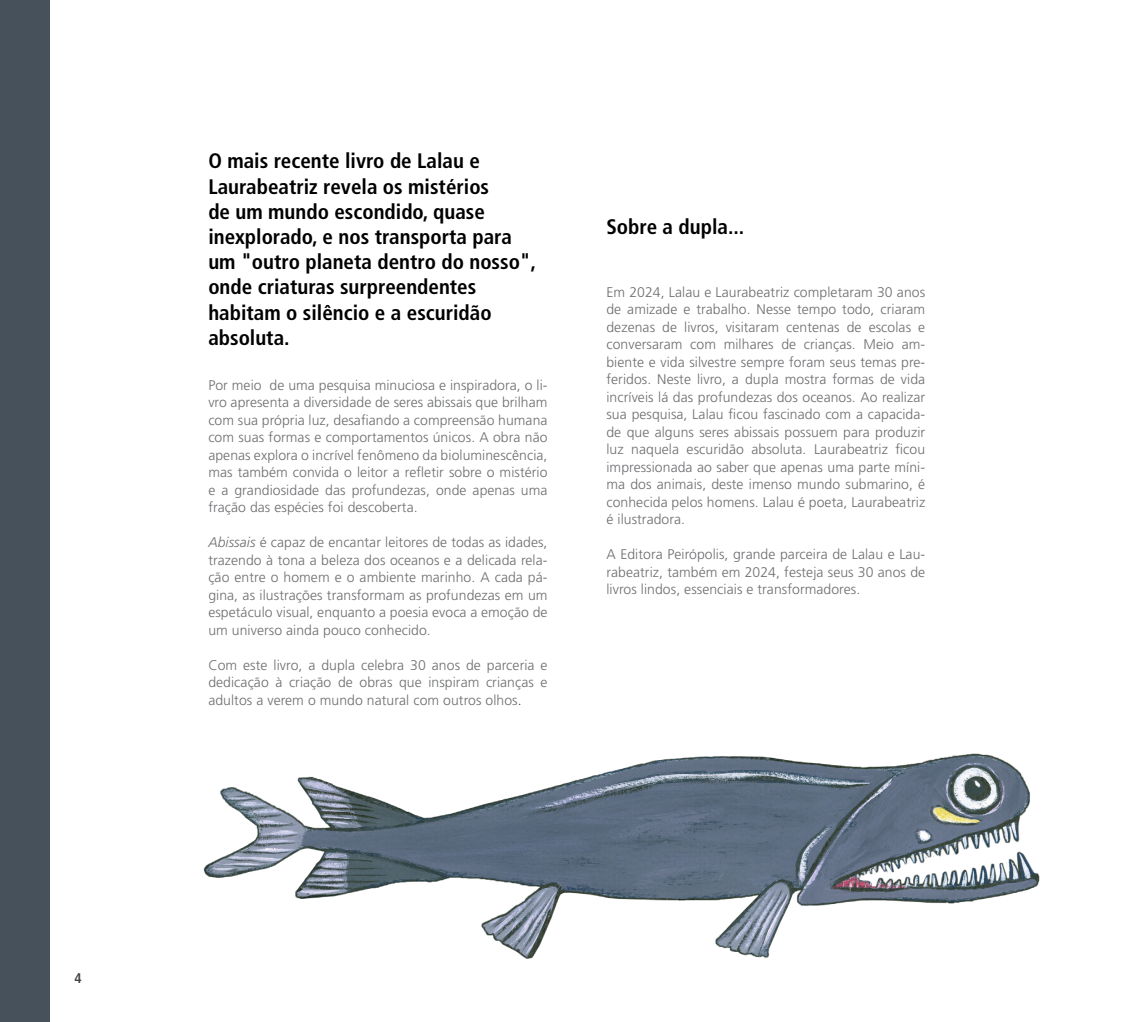
<style>
.page{position:relative;width:1141px;height:1022px;background:#fff}
.page>*{position:absolute;margin:0;border:0;box-sizing:border-box;transform-origin:0 0}
.t1{font:700 condensed 21px/25.2px "Frutiger LT Std";color:#000}
.t2{font:300 14px/17.5px "Frutiger LT Std";letter-spacing:.005em;color:#6d6e70;text-align:justify}
.t3{font:700 condensed 14px "Frutiger LT Std";color:#414042}
.s1{font-style:italic}
.s2{color:#414042}
</style>
<div class="page">
<div style="left:0;top:0;width:50px;height:1022px;background:#46515b"></div>
<img style="left:203px;top:753px;width:837px;height:206px">
<p class="t3" style="left:74px;top:970px;width:9px">4</p>
<p class="t1" style="left:208px;top:148px;width:329px">O mais recente livro de Lalau e<br>Laurabeatriz revela os mistérios<br>de um mundo escondido, quase inexplorado, e nos transporta para um "outro planeta dentro do nosso", onde criaturas surpreendentes habitam o silêncio e a escuridão absoluta.</p>
<p class="t2" style="left:208px;top:376px;width:341px">Por meio de uma pesquisa minuciosa e inspiradora, o li&shy;vro apresenta a diversidade de seres abissais que brilham com sua própria luz, desafiando a compreensão humana com suas formas e comportamentos únicos. A obra não apenas explora o incrível fenômeno da bioluminescência, mas também convida o leitor a refletir sobre o mistério e a grandiosidade das profundezas, onde apenas uma fração das espécies foi descoberta.</p>
<p class="t2" style="left:208px;top:534px;width:341px"><span class="s1">Abissais</span> é capaz de encantar leitores de todas as idades, trazendo à tona a beleza dos oceanos e a delicada rela&shy;ção entre o homem e o ambiente marinho. A cada pá&shy;gina, as ilustrações transformam as profundezas em um espetáculo visual, enquanto a poesia evoca a emoção de um universo ainda pouco conhecido.</p>
<p class="t2" style="left:208px;top:656px;width:341px">Com este livro, a dupla celebra 30 anos de parceria e dedicação à criação de obras que inspiram crianças e adultos a verem o mundo natural com outros olhos<span class="s2">.</span></p>
<h1 class="t1" style="left:606px;top:214px;width:139px">Sobre a dupla...</h1>
<p class="t2" style="left:606px;top:283px;width:320px">Em 2024, Lalau e Laurabeatriz completaram 30 anos de amizade e trabalho. Nesse tempo todo, criaram dezenas de livros, visitaram centenas de escolas e conversaram com milhares de crianças. Meio am&shy;biente e vida silvestre sempre foram seus temas pre&shy;feridos. Neste livro, a dupla mostra formas de vida incríveis lá das profundezas dos oceanos. Ao realizar sua pesquisa, Lalau ficou fascinado com a capacida&shy;de que alguns seres abissais possuem para produzir luz naquela escuridão absoluta. Laurabeatriz ficou impressionada ao saber que apenas uma parte míni&shy;ma dos animais, deste imenso mundo submarino, é conhecida pelos homens. Lalau é poeta, Laurabeatriz é ilustradora.</p>
<p class="t2" style="left:606px;top:546px;width:320px">A Editora Peirópolis, grande parceira de Lalau e Lau&shy;rabeatriz, também em 2024, festeja seus 30 anos de livros lindos, essenciais e transformadores.</p>
</div>
